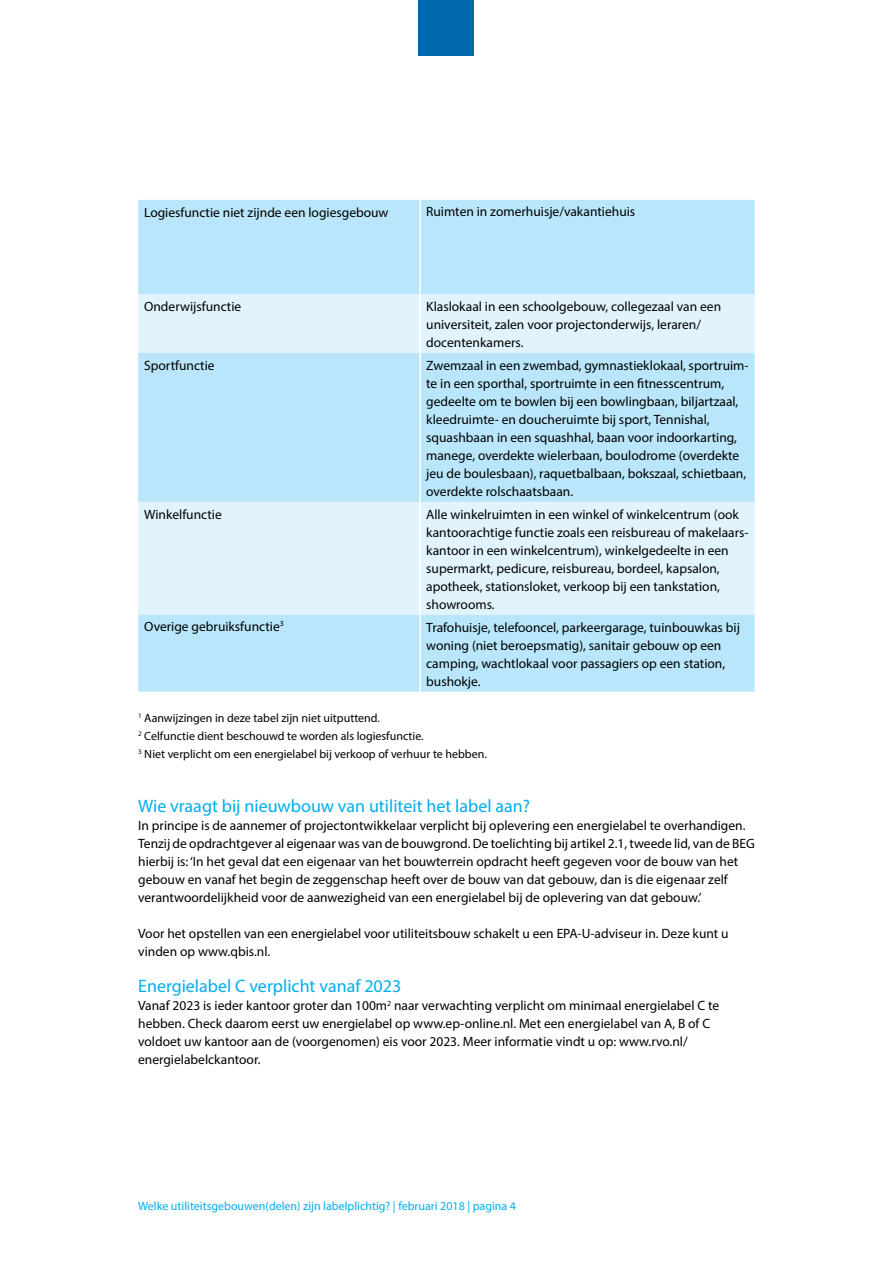
<style>
.page{position:relative;width:893px;height:1263px;background:#fff}
.page>*{position:absolute;margin:0;border:0;box-sizing:border-box;transform-origin:0 0}
.t1{font:18px "Myriad Pro";color:#00aeef}
.t2{font:13.5px/18px "Myriad Pro";color:#000}
.t3{font:12px/18px "Myriad Pro";color:#000}
.t4{font:12px "Myriad Pro";color:#00aeef}
</style>
<div class="page">
<div style="left:419px;top:0;width:55px;height:55px;background:#0068ac"></div>
<div style="left:138px;top:200px;width:617px;height:94px;background:#b9e6fa"></div>
<div style="left:138px;top:294px;width:617px;height:59px;background:#e1f4fd"></div>
<svg style="left:138px;top:353px;width:617px;height:339px;background:#c6eafb"></svg>
<hr style="left:419px;top:200px;width:2px;height:94px;background:#fff">
<hr style="left:419px;top:294px;width:2px;height:59px;background:#fff">
<hr style="left:419px;top:353px;width:2px;height:149px;background:#fff">
<hr style="left:419px;top:502px;width:2px;height:113px;background:#fff">
<hr style="left:419px;top:615px;width:2px;height:77px;background:#fff">
<p class="t2" style="left:144px;top:203px;width:246px">Logiesfunctie niet zijnde een logiesgebouw</p>
<p class="t2" style="left:426px;top:202px;width:211px">Ruimten in zomerhuisje/vakantiehuis</p>
<p class="t2" style="left:144px;top:297px;width:99px">Onderwijsfunctie</p>
<p class="t2" style="left:426px;top:297px;width:296px">Klaslokaal in een schoolgebouw, collegezaal van een universiteit, zalen voor projectonderwijs, leraren/ docentenkamers.</p>
<p class="t2" style="left:144px;top:356px;width:72px">Sportfunctie</p>
<p class="t2" style="left:426px;top:356px;width:324px">Zwemzaal in een zwembad, gymnastieklokaal, sportruim&shy;te in een sporthal, sportruimte in een fitnesscentrum, gedeelte om te bowlen bij een bowlingbaan, biljartzaal, kleedruimte- en doucheruimte bij sport, Tennishal, squashbaan in een squashhal, baan voor indoorkarting, manege, overdekte wielerbaan, boulodrome (overdekte jeu de boulesbaan), raquetbalbaan, bokszaal, schietbaan, overdekte rolschaatsbaan.</p>
<p class="t2" style="left:144px;top:505px;width:79px">Winkelfunctie</p>
<p class="t2" style="left:426px;top:505px;width:324px">Alle winkelruimten in een winkel of winkelcentrum (ook kantoorachtige functie zoals een reisbureau of makelaars&shy;kantoor in een winkelcentrum), winkelgedeelte in een supermarkt, pedicure, reisbureau, bordeel, kapsalon, apotheek, stationsloket, verkoop bij een tankstation, showrooms.</p>
<p class="t2" style="left:144px;top:617px;width:141px">Overige gebruiksfunctie<sup>3</sup></p>
<p class="t2" style="left:426px;top:618px;width:315px">Trafohuisje, telefooncel, parkeergarage, tuinbouwkas bij woning (niet beroepsmatig), sanitair gebouw op een camping, wachtlokaal voor passagiers op een station, bushokje.</p>
<p class="t3" style="left:138px;top:709px;width:350px"><sup>1</sup> Aanwijzingen in deze tabel zijn niet uitputtend.<br><sup>2</sup> Celfunctie dient beschouwd te worden als logiesfunctie.<br><sup>3</sup> Niet verplicht om een energielabel bij verkoop of verhuur te hebben.</p>
<h1 class="t1" style="left:138px;top:795px;width:393px">Wie vraagt bij nieuwbouw van utiliteit het label aan?</h1>
<p class="t2" style="left:138px;top:816px;width:618px">In principe is de aannemer of projectontwikkelaar verplicht bij oplevering een energielabel te overhandigen.<br>Tenzij de opdrachtgever al eigenaar was van de bouwgrond. De toelichting bij artikel 2.1, tweede lid, van de BEG hierbij is: ‘In het geval dat een eigenaar van het bouwterrein opdracht heeft gegeven voor de bouw van het gebouw en vanaf het begin de zeggenschap heeft over de bouw van dat gebouw, dan is die eigenaar zelf verantwoordelijkheid voor de aanwezigheid van een energielabel bij de oplevering van dat gebouw.’</p>
<p class="t2" style="left:138px;top:924px;width:592px">Voor het opstellen van een energielabel voor utiliteitsbouw schakelt u een EPA-U-adviseur in. Deze kunt u vinden op www.qbis.nl.</p>
<h1 class="t1" style="left:138px;top:975px;width:265px">Energielabel C verplicht vanaf 2023</h1>
<p class="t2" style="left:138px;top:996px;width:583px">Vanaf 2023 is ieder kantoor groter dan 100m<sup>2</sup> naar verwachting verplicht om minimaal energielabel C te hebben. Check daarom eerst uw energielabel op www.ep-online.nl. Met een energielabel van A, B of C voldoet uw kantoor aan de (voorgenomen) eis voor 2023. Meer informatie vindt u op: www.rvo.nl/ energielabelckantoor.</p>
<p class="t4" style="left:138px;top:1199px;width:379px">Welke utiliteitsgebouwen(delen) zijn labelplichtig? | februari 2018 | pagina 4</p>
</div>
